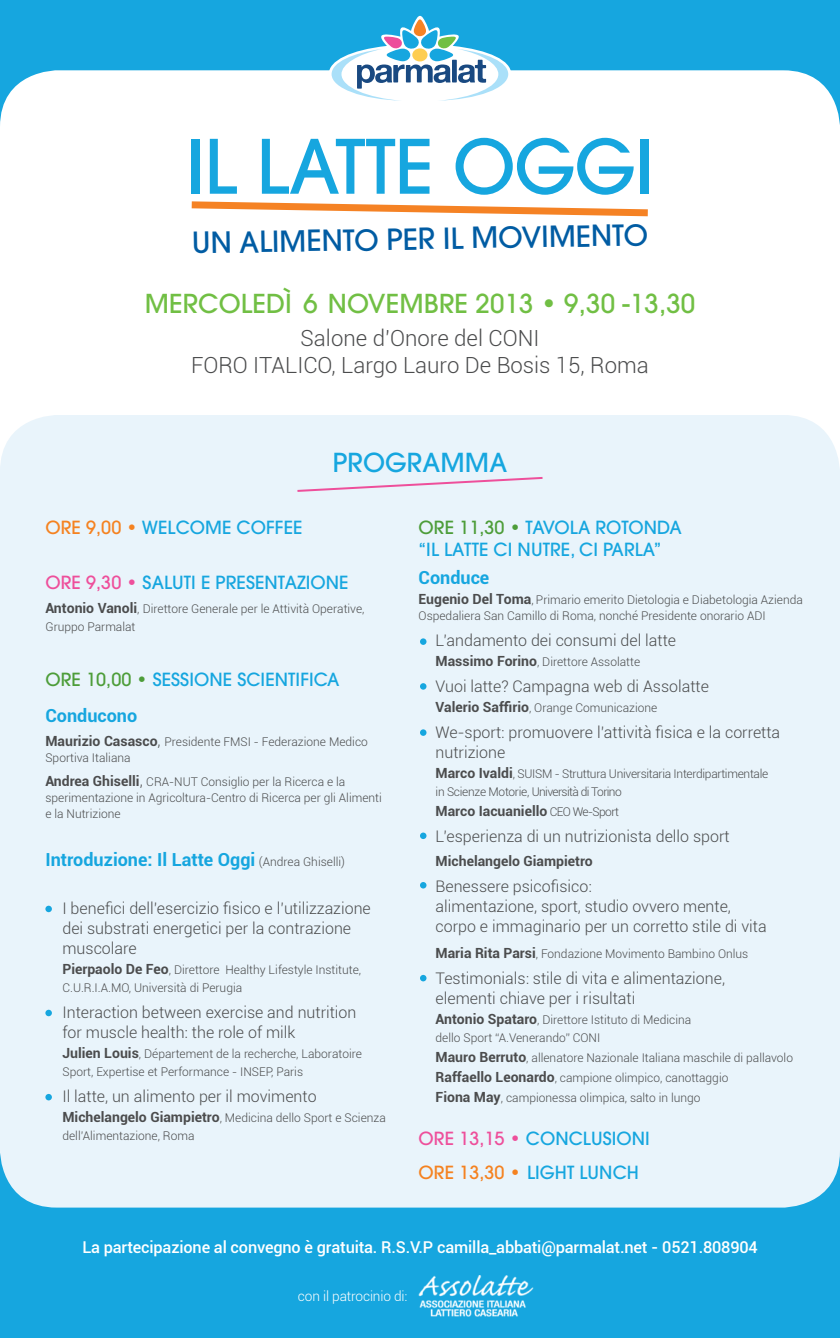
<style>
.page{position:relative;width:840px;height:1338px;background:#fff}
.page>*{position:absolute;margin:0;border:0;box-sizing:border-box;transform-origin:0 0}
.t1{font:500 74.2px "Avant Garde";letter-spacing:-.02em;color:#16a6df}
.t2{font:500 29px "Avant Garde";color:#015ca3}
.t3{font:500 26px "Avant Garde";letter-spacing:.005em;color:#71bf44}
.t4{font:500 26px "Avant Garde";color:#16a6df}
.t5{font:300 22.2px/26.6px "Roboto";color:#4b4c4d;text-align:center}
.t6{font:500 18px "Avant Garde";letter-spacing:.005em;color:#16a6df}
.t7{font:700 18px "Roboto";color:#16a6df}
.t8{font:500 18px "Avant Garde";color:#ee4f9b}
.t9{font:500 18px "Avant Garde";letter-spacing:-.005em;color:#4d9d39}
.t10{font:500 18px "Avant Garde";color:#f58220}
.t11{font:500 16.4px "Roboto";letter-spacing:-.01em;color:#fff}
.t12{font:300 16px/20px "Roboto";color:#4b4c4d}
.t13{font:700 14px "Roboto";color:#4b4c4d}
.t14{font:300 13.6px "Roboto";letter-spacing:-.01em;color:#fff}
.t15{font:300 12px/18px "Roboto";color:#4b4c4d}
.t16{font:300 12px/18px "Roboto";letter-spacing:-.025em;color:#4b4c4d}
.s1{color:#f58220}
.s2{color:#ee4f9b}
.s3{font-weight:700;font-size:14px}
.s4{color:#4d9d39}
.s5{font-size:16px}
.s6{font-weight:300;font-size:12px;color:#4b4c4d}
.s7{color:#16a6df}
.s8{font-weight:300;font-size:12px}
</style>
<div class="page">
<div style="left:0;top:0;width:839px;height:1338px;background:#16a6df"></div>
<div style="left:0;top:70px;width:839px;height:1037px;background:#fff;border-radius:57px"></div>
<div style="left:0;top:415px;width:839px;height:793px;background:#e9f4fb;border-radius:57px"></div>
<svg style="left:328px;top:16px;width:183px;height:85px"></svg>
<svg style="left:191px;top:201px;width:456px;height:15px"></svg>
<svg style="left:297px;top:477px;width:246px;height:15px"></svg>
<img style="left:418px;top:1276px;width:115px;height:41px">
<div style="left:45px;top:1094px;width:7px;height:6px;background:#16a6df;border-radius:50%"></div>
<div style="left:45px;top:1010px;width:7px;height:6px;background:#16a6df;border-radius:50%"></div>
<div style="left:45px;top:906px;width:7px;height:6px;background:#16a6df;border-radius:50%"></div>
<div style="left:420px;top:638px;width:6px;height:7px;background:#16a6df;border-radius:50%"></div>
<div style="left:420px;top:683px;width:6px;height:7px;background:#16a6df;border-radius:50%"></div>
<div style="left:420px;top:729px;width:6px;height:7px;background:#16a6df;border-radius:50%"></div>
<svg style="left:420px;top:833px;width:6px;height:6px"></svg>
<svg style="left:420px;top:882px;width:6px;height:6px"></svg>
<svg style="left:420px;top:975px;width:6px;height:6px"></svg>
<h1 class="t1" style="left:186px;top:121px;width:468px">IL LATTE OGGI</h1>
<h2 class="t2" style="left:191px;top:225px;width:446px;rotate:-1deg">UN A LIMENTO PER IL MOVIMENTO</h2>
<h3 class="t3" style="left:145px;top:287px;width:551px">MERCOLEDÌ 6 NOVEMBRE 2013 • 9,30 -13,30</h3>
<h3 class="t5" style="left:191px;top:324px;width:459px">Salone d’Onore del CONI<br>FORO ITALICO, Largo Lauro De Bosis 15, Roma</h3>
<h3 class="t4" style="left:332px;top:446px;width:18px">PRO</h3>
<h3 class="t4" style="left:385px;top:446px;width:123px">GRAMMA</h3>
<h3 class="t10" style="left:45px;top:516px;width:13px">ORE</h3>
<h3 class="t6" style="left:86px;top:516px;width:85px"><span class="s1">9,00 •</span> WELCOME</h3>
<h3 class="t6" style="left:236px;top:516px;width:57px">COFFEE</h3>
<h3 class="t8" style="left:45px;top:572px;width:13px">ORE</h3>
<h3 class="t6" style="left:86px;top:572px;width:238px"><span class="s2">9,30 •</span> SALUTI E PRESENTAZIONE</h3>
<p class="t15" style="left:45px;top:600px;width:320px"><span class="s3">Antonio Vanoli</span>, Direttore Generale per le Attività Operative,<br>Gruppo Parmalat</p>
<h3 class="t9" style="left:45px;top:668px;width:13px">ORE</h3>
<h3 class="t6" style="left:86px;top:668px;width:122px"><span class="s4">10,00 •</span> SESSIONE</h3>
<h3 class="t6" style="left:237px;top:668px;width:104px">SCIENTIFICA</h3>
<h3 class="t7" style="left:45px;top:703px;width:93px">Conducono</h3>
<p class="t15" style="left:45px;top:733px;width:324px;line-height:16px"><span class="s3">Maurizio Casasco</span><span class="s5">,</span> Presidente FMSI - Federazione Medico<br>Sportiva Italiana</p>
<p class="t15" style="left:45px;top:773px;width:338px;line-height:16px"><span class="s3">Andrea Ghiselli</span><span class="s5">,</span> CRA-NUT Consiglio per la Ricerca e la sperimentazione in Agricoltura-Centro di Ricerca per gli Alimenti e la Nutrizione</p>
<h3 class="t7" style="left:45px;top:847px;width:301px">Introduzione: Il Latte Oggi <span class="s6">(Andrea Ghiselli)</span></h3>
<h3 class="t12" style="left:62px;top:898px;width:310px">I benefici dell’esercizio fisico e l’utilizzazione dei substrati energetici per la contrazione muscolare</h3>
<p class="t15" style="left:62px;top:960px;width:300px"><span class="s3">Pierpaolo De Feo</span>, Direttore Healthy Lifestyle Institute,<br>C.U.R.I.A.MO, Università di Perugia</p>
<h3 class="t12" style="left:62px;top:1002px;width:295px">Interaction between exercise and nutrition for muscle health: the role of milk</h3>
<p class="t15" style="left:62px;top:1044px;width:301px"><span class="s3">Julien Louis</span>, Département de la recherche, Laboratoire<br>Sport, Expertise et Performance - INSEP, Paris</p>
<h3 class="t12" style="left:62px;top:1086px;width:255px">Il latte, un alimento per il movimento</h3>
<p class="t15" style="left:62px;top:1108px;width:325px"><span class="s3">Michelangelo Giampietro</span>, Medicina dello Sport e Scienza dell’Alimentazione, Roma</p>
<h3 class="t9" style="left:418px;top:516px;width:13px">ORE</h3>
<h3 class="t9" style="left:459px;top:516px;width:97px">11,30 • <span class="s7">TAVOL</span></h3>
<h3 class="t6" style="left:577px;top:516px;width:65px">A ROTOND</h3>
<h3 class="t6" style="left:669px;top:516px;width:14px">A</h3>
<h3 class="t6" style="left:418px;top:538px;width:244px">“IL LATTE CI NUTRE , CI PARLA”</h3>
<h3 class="t7" style="left:418px;top:565px;width:72px">Conduce</h3>
<p class="t15" style="left:418px;top:591px;width:385px;line-height:16px"><span class="s3">Eugenio Del Toma</span>, Primario emerito Dietologia e Diabetologia Azienda<br>Ospedaliera San Camillo di Roma, nonché Presidente onorario ADI</p>
<h3 class="t12" style="left:435px;top:630px;width:242px">L’andamento dei consumi del latte</h3>
<p class="t15" style="left:435px;top:652px;width:206px"><span class="s3">Massimo Forino</span>, Direttore Assolatte</p>
<h3 class="t12" style="left:435px;top:676px;width:275px">Vuoi latte? Campagna web di Assolatte</h3>
<p class="t15" style="left:435px;top:698px;width:223px"><span class="s3">Valerio Saffirio</span>, Orange Comunicazione</p>
<h3 class="t12" style="left:435px;top:722px;width:346px">We-sport: promuovere l’attività fisica e la corretta nutrizione</h3>
<p class="t16" style="left:435px;top:764px;width:334px"><span class="s3">Marco Ivaldi</span>, SUISM - Struttura Universitaria Interdipartimentale in Scienze Motorie, Università di Torino</p>
<p class="t13" style="left:435px;top:801px;width:185px">Marco Iacuaniello <span class="s8">CEO We-Sport</span></p>
<h3 class="t12" style="left:435px;top:826px;width:295px">L’esperienza di un nutrizionista dello sport</h3>
<p class="t13" style="left:435px;top:851px;width:159px">Michelangelo Giampietro</p>
<h3 class="t12" style="left:435px;top:876px;width:332px">Benessere psicofisico:<br>alimentazione, sport, studio ovvero mente, corpo e immaginario per un corretto stile di vita</h3>
<p class="t15" style="left:435px;top:944px;width:314px"><span class="s3">Maria Rita Parsi</span>, Fondazione Movimento Bambino Onlus</p>
<h3 class="t12" style="left:435px;top:968px;width:291px">Testimonials: stile di vita e alimentazione, elementi chiave per i risultati</h3>
<p class="t15" style="left:435px;top:1010px;width:257px"><span class="s3">Antonio Spataro</span>, Direttore Istituto di Medicina dello Sport “A.Venerando” CONI</p>
<p class="t15" style="left:435px;top:1047px;width:359px;line-height:20px"><span class="s3">Mauro Berruto</span>, allenatore Nazionale Italiana maschile di pallavolo<br><span class="s3">Raffaello Leonardo</span>, campione olimpico, canottaggio<br><span class="s3">Fiona May</span>, campionessa olimpica, salto in lungo</p>
<h3 class="t8" style="left:418px;top:1127px;width:13px">ORE</h3>
<h3 class="t8" style="left:459px;top:1127px;width:80px">13,15 • <span class="s7">CONCLU</span></h3>
<h3 class="t6" style="left:602px;top:1127px;width:49px">SION I</h3>
<h3 class="t10" style="left:418px;top:1161px;width:13px">ORE</h3>
<h3 class="t6" style="left:459px;top:1161px;width:133px"><span class="s1">13,30 •</span> LIGHT LUNC</h3>
<h3 class="t6" style="left:626px;top:1161px;width:14px">H</h3>
<h3 class="t11" style="left:82px;top:1236px;width:676px">La partecipazione al convegno è gratuita. R.S.V.P camilla_abbati@parmalat.net - 0521.808904</h3>
<p class="t14" style="left:298px;top:1287px;width:111px">con il patrocinio di:</p>
</div>
